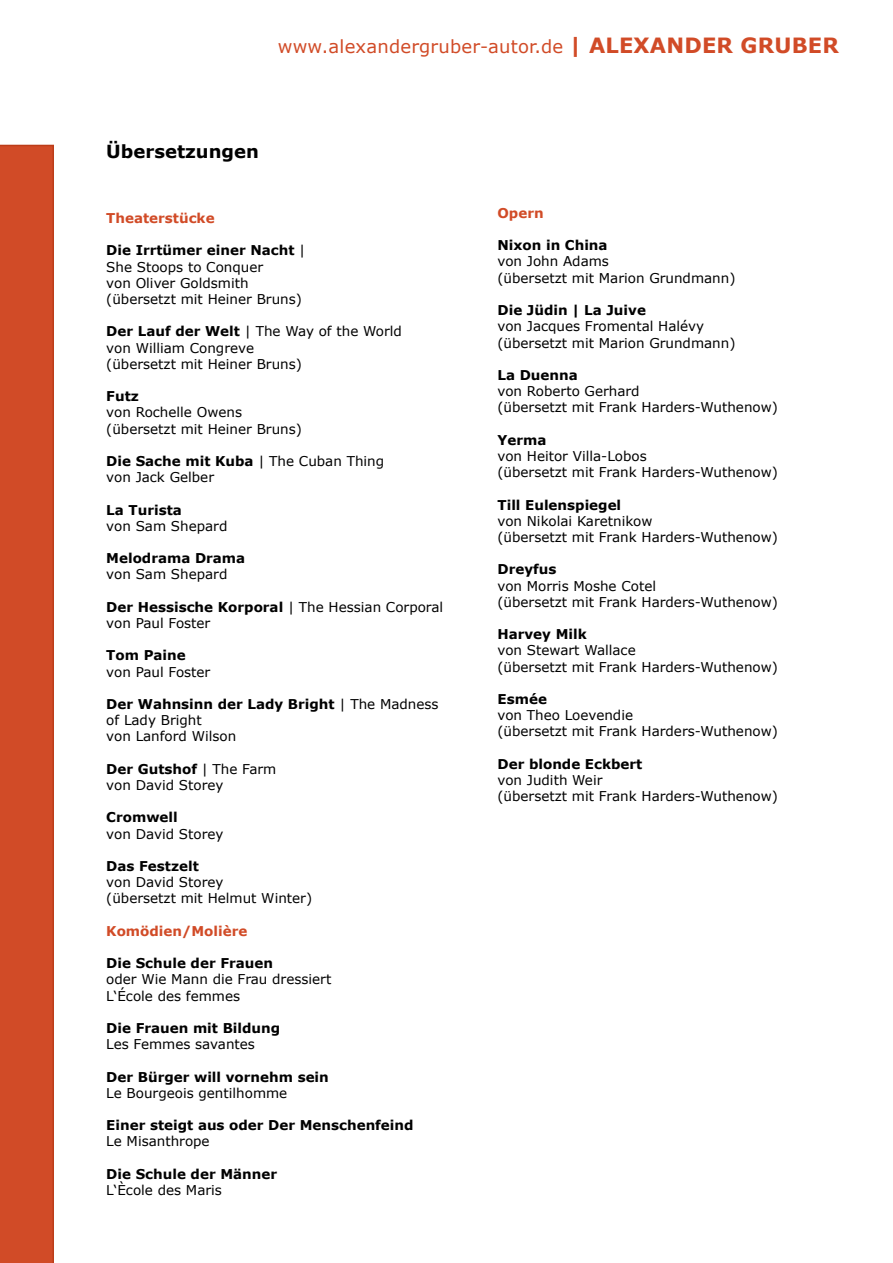
<style>
.page{position:relative;width:893px;height:1263px;background:#fff}
.page>*{position:absolute;margin:0;border:0;box-sizing:border-box;transform-origin:0 0}
.t1{font:18px "Verdana";letter-spacing:.01em;color:#d14b27}
.t2{font:700 18px "Verdana";color:#000}
.t3{font:13.5px/16.2px "Verdana";color:#000}
.t4{font:700 13.5px "Verdana";color:#000}
.t5{font:700 13.5px "Verdana";color:#d14b27}
.s1{font-weight:700;font-size:21px}
.s2{font-weight:700}
</style>
<div class="page">
<div style="left:0;top:145px;width:54px;height:1118px;background:#d14b27"></div>
<h1 class="t1" style="left:278px;top:35px;width:563px">www.alexandergruber-autor.de <span class="s1">| ALEXANDER GRUBER</span></h1>
<h1 class="t2" style="left:106px;top:140px;width:154px">Übersetzungen</h1>
<p class="t5" style="left:106px;top:209px;width:110px">Theaterstücke</p>
<p class="t3" style="left:106px;top:243px;width:201px"><span class="s2">Die Irrtümer einer Nacht</span> |<br>She Stoops to Conquer<br>von Oliver Goldsmith (übersetzt mit Heiner Bruns)</p>
<p class="t3" style="left:106px;top:324px;width:297px"><span class="s2">Der Lauf der Welt</span> | The Way of the World von William Congreve<br>(übersetzt mit Heiner Bruns)</p>
<p class="t4" style="left:106px;top:387px;width:34px">Futz</p>
<p class="t3" style="left:106px;top:405px;width:197px">von Rochelle Owens (übersetzt mit Heiner Bruns)</p>
<p class="t3" style="left:106px;top:453px;width:279px"><span class="s2">Die Sache mit Kuba</span> | The Cuban Thing von Jack Gelber</p>
<p class="t4" style="left:106px;top:501px;width:77px">La Turista</p>
<p class="t3" style="left:106px;top:518px;width:123px">von Sam Shepard</p>
<p class="t4" style="left:106px;top:549px;width:140px">Melodrama Drama</p>
<p class="t3" style="left:106px;top:567px;width:123px">von Sam Shepard</p>
<p class="t3" style="left:106px;top:599px;width:338px"><span class="s2">Der Hessische Korporal</span> | The Hessian Corporal von Paul Foster</p>
<p class="t4" style="left:106px;top:647px;width:81px">Tom Paine</p>
<p class="t3" style="left:106px;top:664px;width:106px">von Paul Foster</p>
<p class="t3" style="left:106px;top:696px;width:334px"><span class="s2">Der Wahnsinn der Lady Bright</span> | The Madness of Lady Bright<br>von Lanford Wilson</p>
<p class="t3" style="left:106px;top:761px;width:172px"><span class="s2">Der Gutshof</span> | The Farm von David Storey</p>
<p class="t4" style="left:106px;top:809px;width:73px">Cromwell</p>
<p class="t3" style="left:106px;top:826px;width:119px">von David Storey</p>
<p class="t4" style="left:106px;top:857px;width:94px">Das Festzelt</p>
<p class="t3" style="left:106px;top:874px;width:207px">von David Storey<br>(übersetzt mit Helmut Winter)</p>
<p class="t5" style="left:106px;top:922px;width:143px">Komödien/Molière</p>
<p class="t4" style="left:106px;top:954px;width:168px">Die Schule der Frauen</p>
<p class="t3" style="left:106px;top:972px;width:227px">oder Wie Mann die Frau dressiert<br>L‘École des femmes</p>
<p class="t4" style="left:106px;top:1019px;width:176px">Die Frauen mit Bildung</p>
<p class="t3" style="left:106px;top:1036px;width:150px">Les Femmes savantes</p>
<p class="t4" style="left:106px;top:1068px;width:224px">Der Bürger will vornehm sein</p>
<p class="t3" style="left:106px;top:1085px;width:182px">Le Bourgeois gentilhomme</p>
<p class="t4" style="left:106px;top:1116px;width:309px">Einer steigt aus oder Der Menschenfeind</p>
<p class="t3" style="left:106px;top:1134px;width:105px">Le Misanthrope</p>
<p class="t4" style="left:106px;top:1165px;width:172px">Die Schule der Männer</p>
<p class="t3" style="left:106px;top:1182px;width:117px">L‘Ècole des Maris</p>
<p class="t5" style="left:497px;top:204px;width:48px">Opern</p>
<p class="t4" style="left:497px;top:237px;width:112px">Nixon in China</p>
<p class="t3" style="left:497px;top:254px;width:240px">von John Adams<br>(übersetzt mit Marion Grundmann)</p>
<p class="t4" style="left:497px;top:301px;width:150px">Die Jüdin | La Juive</p>
<p class="t3" style="left:497px;top:318px;width:240px">von Jacques Fromental Halévy (übersetzt mit Marion Grundmann)</p>
<p class="t4" style="left:497px;top:366px;width:82px">La Duenna</p>
<p class="t3" style="left:497px;top:383px;width:282px">von Roberto Gerhard<br>(übersetzt mit Frank Harders-Wuthenow)</p>
<p class="t4" style="left:497px;top:431px;width:50px">Yerma</p>
<p class="t3" style="left:497px;top:448px;width:282px">von Heitor Villa-Lobos<br>(übersetzt mit Frank Harders-Wuthenow)</p>
<p class="t4" style="left:497px;top:496px;width:125px">Till Eulenspiegel</p>
<p class="t3" style="left:497px;top:513px;width:282px">von Nikolai Karetnikow<br>(übersetzt mit Frank Harders-Wuthenow)</p>
<p class="t4" style="left:497px;top:561px;width:60px">Dreyfus</p>
<p class="t3" style="left:497px;top:578px;width:282px">von Morris Moshe Cotel<br>(übersetzt mit Frank Harders-Wuthenow)</p>
<p class="t4" style="left:497px;top:625px;width:91px">Harvey Milk</p>
<p class="t3" style="left:497px;top:642px;width:282px">von Stewart Wallace<br>(übersetzt mit Frank Harders-Wuthenow)</p>
<p class="t4" style="left:497px;top:690px;width:51px">Esmée</p>
<p class="t3" style="left:497px;top:707px;width:282px">von Theo Loevendie<br>(übersetzt mit Frank Harders-Wuthenow)</p>
<p class="t4" style="left:497px;top:755px;width:146px">Der blonde Eckbert</p>
<p class="t3" style="left:497px;top:772px;width:282px">von Judith Weir<br>(übersetzt mit Frank Harders-Wuthenow)</p>
</div>
